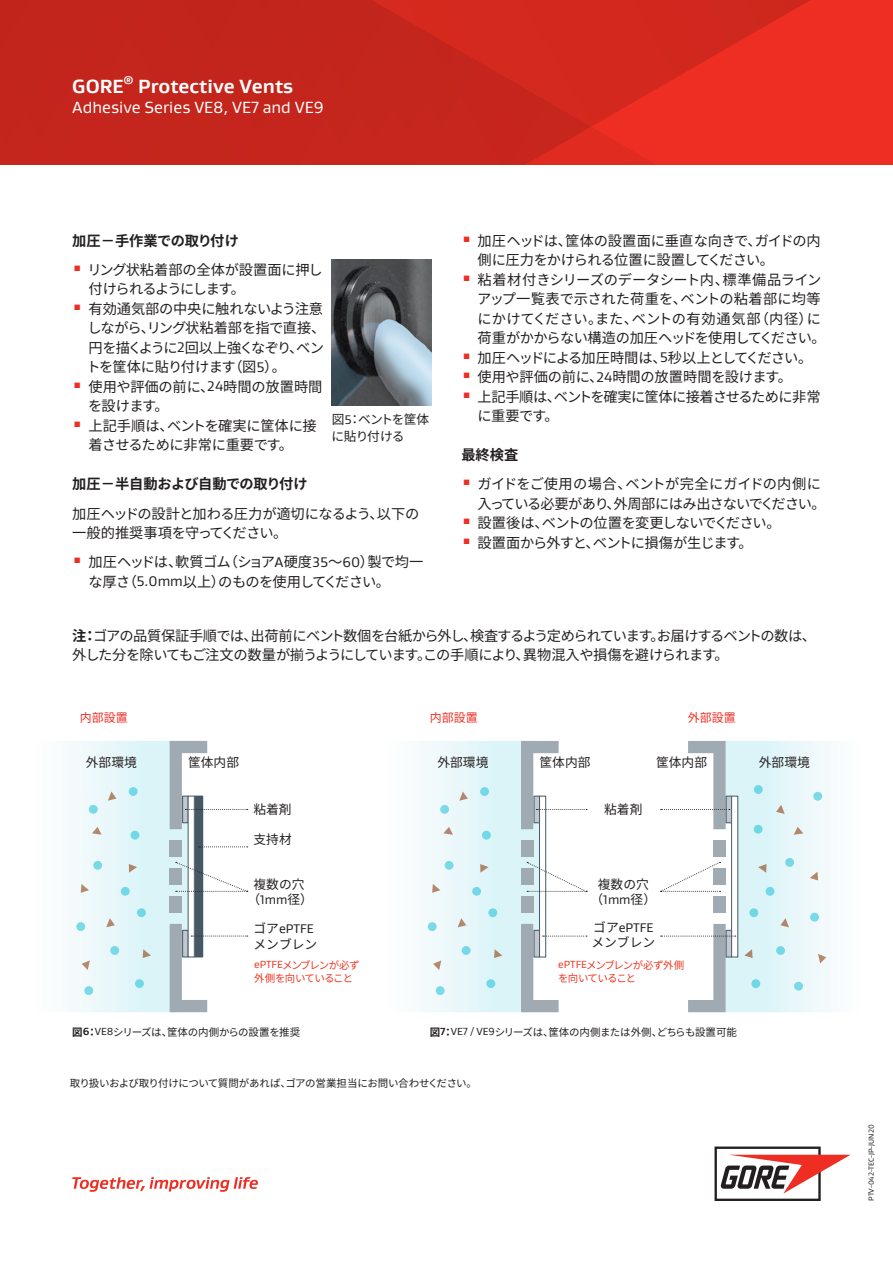
<style>
.page{position:relative;width:893px;height:1263px;background:#fff}
.page>*{position:absolute;margin:0;border:0;box-sizing:border-box;transform-origin:0 0}
.t1{font:700 19.5px "Gore Gustan";color:#fff}
.t2{font:16.5px "Gore Gustan";color:#fff}
.t3{font:14.25px/19.5px "Noto Sans CJ Kjp";letter-spacing:-.03em;color:#231f20}
.t4{font:14.25px/19.5px "Noto Sans CJ Kjp";letter-spacing:-.065em;color:#231f20}
.t5{font:14.25px "Noto Sans CJ Kjp";letter-spacing:-.055em;color:#231f20}
.t6{font:700 14.25px "Noto Sans CJ Kjp";letter-spacing:-.01em;color:#231f20}
.t7{font:14.25px "Noto Sans CJ Kjp";letter-spacing:-.05em;color:#231f20}
.t8{font:12.75px/15.3px "Noto Sans CJ Kjp";color:#231f20;text-align:center}
.t9{font:12.75px/16.5px "Noto Sans CJ Kjp";letter-spacing:-.065em;color:#231f20}
.t10{font:12.75px "Gore Gustan";color:#231f20}
.t11{font:12px "Noto Sans CJ Kjp";color:#ee2e22}
.t12{font:700 11.4px "Gore Gustan";color:#fff}
.t13{font:10.5px "Noto Sans CJ Kjp";letter-spacing:-.03em;color:#231f20}
.t14{font:10.5px/12.8px "Noto Sans CJ Kjp";letter-spacing:-.075em;color:#ef3822}
.t15{font:7.5px "Gore Gustan";color:#231f20}
.s1{font-family:"Gore Gustan"}
.s2{font-weight:700}
.s3{font-family:"Noto Sans CJ Kjp"}
.s4{font-family:"Gore Gustan";font-weight:700}
</style>
<div class="page">
<div style="left:0;top:0;width:893px;height:165px;background:#ee2e22"></div>
<svg style="left:0;top:0;width:810px;height:165px"></svg>
<svg style="left:72px;top:1177px;width:186px;height:15px"></svg>
<svg style="left:714px;top:1146px;width:137px;height:55px"></svg>
<svg style="left:71px;top:741px;width:177px;height:271px"></svg>
<svg style="left:422px;top:741px;width:165px;height:271px"></svg>
<svg style="left:660px;top:741px;width:170px;height:271px"></svg>
<img style="left:332px;top:260px;width:100px;height:145px">
<h1 class="t1" style="left:72px;top:73px;width:53px">GORE</h1>
<p class="t12" style="left:124px;top:72px;width:12px">®</p>
<h1 class="t1" style="left:138px;top:73px;width:157px">Protective Vents</h1>
<p class="t2" style="left:72px;top:97px;width:253px">Adhesive Series VE8, VE7 and VE9</p>
<p class="t6" style="left:72px;top:232px;width:168px">加圧－手作業での取り付け</p>
<p class="t3" style="left:88px;top:260px;width:236px;text-indent:-16px"><sup>▪</sup> リング状粘着部の全体が設置面に押し付けられるようにします。</p>
<p class="t3" style="left:86px;top:299px;width:241px;text-indent:-14px"><sup>▪</sup> 有効通気部の中央に触れないよう注意しながら、リング状粘着部を指で直接、円を描くように<span class="s1">2</span>回以上強くなぞり、ベントを筐体に貼り付けます（図<span class="s1">5</span>）。</p>
<p class="t3" style="left:88px;top:377px;width:236px;text-indent:-16px"><sup>▪</sup> 使用や評価の前に、<span class="s1">24</span>時間の放置時間を設けます。</p>
<p class="t3" style="left:72px;top:416px;width:246px;text-align:center"><sup>▪</sup> 上記手順は、ベントを確実に筐体に接着させるために非常に重要です。</p>
<p class="t6" style="left:72px;top:476px;width:237px">加圧－半自動および自動での取り付け</p>
<p class="t3" style="left:72px;top:504px;width:348px">加圧ヘッドの設計と加わる圧力が適切になるよう、以下の一般的推奨事項を守ってください。</p>
<p class="t3" style="left:89px;top:553px;width:336px;text-indent:-16px"><sup>▪</sup> 加圧ヘッドは、軟質ゴム（ショア<span class="s1">A</span>硬度<span class="s1">35</span>～<span class="s1">60</span>）製で均一な厚さ（<span class="s1">5.0mm</span>以上）のものを使用してください。</p>
<p class="t9" style="left:332px;top:412px;width:99px">図<span class="s1">5</span>：ベントを筐体に貼り付ける</p>
<p class="t3" style="left:478px;top:231px;width:345px;text-indent:-16px"><sup>▪</sup> 加圧ヘッドは、筐体の設置面に垂直な向きで、ガイドの内側に圧力をかけられる位置に設置してください。</p>
<p class="t3" style="left:477px;top:270px;width:350px;text-indent:-16px"><sup>▪</sup> 粘着材付きシリーズのデータシート内、標準備品ラインアップ一覧表で示された荷重を、ベントの粘着部に均等にかけてください。また、ベントの有効通気部（内径）に荷重がかからない構造の加圧ヘッドを使用してください。</p>
<p class="t5" style="left:461px;top:349px;width:352px"><sup>▪</sup> 加圧ヘッドによる加圧時間は、<span class="s1">5</span>秒以上としてください。</p>
<p class="t3" style="left:461px;top:367px;width:332px"><sup>▪</sup> 使用や評価の前に、<span class="s1">24</span>時間の放置時間を設けます。</p>
<p class="t3" style="left:477px;top:387px;width:345px;text-indent:-16px"><sup>▪</sup> 上記手順は、ベントを確実に筐体に接着させるために非常に重要です。</p>
<p class="t6" style="left:461px;top:447px;width:58px">最終検査</p>
<p class="t3" style="left:478px;top:475px;width:350px;text-indent:-16px"><sup>▪</sup> ガイドをご使用の場合、ベントが完全にガイドの内側に入っている必要があり、外周部にはみ出さないでください。</p>
<p class="t7" style="left:461px;top:515px;width:321px"><sup>▪</sup> 設置後は、ベントの位置を変更しないでください。</p>
<p class="t5" style="left:461px;top:535px;width:293px"><sup>▪</sup> 設置面から外すと、ベントに損傷が生じます。</p>
<p class="t4" style="left:72px;top:626px;width:745px"><span class="s2">注：</span>ゴアの品質保証手順では、出荷前にベント数個を台紙から外し、検査するよう定められています。お届けするベントの数は、外した分を除いてもご注文の数量が揃うようにしています。この手順により、異物混入や損傷を避けられます。</p>
<p class="t11" style="left:80px;top:711px;width:49px">内部設置</p>
<p class="t11" style="left:430px;top:711px;width:49px">内部設置</p>
<p class="t11" style="left:688px;top:711px;width:49px">外部設置</p>
<p class="t8" style="left:86px;top:755px;width:52px">外部環境</p>
<p class="t8" style="left:188px;top:755px;width:52px">筐体内部</p>
<p class="t8" style="left:253px;top:802px;width:40px">粘着剤</p>
<p class="t8" style="left:254px;top:832px;width:40px">支持材</p>
<p class="t8" style="left:247px;top:877px;width:67px">複数の穴（<span class="s1">1mm</span>径）</p>
<p class="t10" style="left:254px;top:921px;width:62px"><span class="s3">ゴア</span>ePTFE</p>
<p class="t8" style="left:254px;top:937px;width:65px">メンブレン</p>
<p class="t8" style="left:437px;top:755px;width:52px">外部環境</p>
<p class="t8" style="left:539px;top:755px;width:52px">筐体内部</p>
<p class="t8" style="left:656px;top:755px;width:52px">筐体内部</p>
<p class="t8" style="left:759px;top:755px;width:53px">外部環境</p>
<p class="t8" style="left:604px;top:802px;width:40px">粘着剤</p>
<p class="t8" style="left:591px;top:877px;width:67px">複数の穴（<span class="s1">1mm</span>径）</p>
<p class="t10" style="left:593px;top:919px;width:62px"><span class="s3">ゴア</span>ePTFE</p>
<p class="t8" style="left:591px;top:935px;width:65px">メンブレン</p>
<p class="t14" style="left:254px;top:959px;width:107px"><span class="s1">ePTFE</span>メンブレンが必ず外側を向いていること</p>
<p class="t14" style="left:558px;top:959px;width:128px"><span class="s1">ePTFE</span>メンブレンが必ず外側を向いていること</p>
<p class="t13" style="left:72px;top:1026px;width:229px"><span class="s2">図</span><span class="s4">6</span><span class="s2">：</span><span class="s1">VE8</span>シリーズは、筐体の内側からの設置を推奨</p>
<p class="t13" style="left:430px;top:1026px;width:309px"><span class="s2">図</span><span class="s4">7</span><span class="s2">：</span><span class="s1">VE7 / VE9</span>シリーズは、筐体の内側または外側、どちらも設置可能</p>
<p class="t13" style="left:70px;top:1077px;width:409px">取り扱いおよび取り付けについて質問があれば、ゴアの営業担当にお問い合わせください。</p>
<p class="t15" style="left:866px;top:1201px;width:78px;rotate:-90deg">PTV-042-TEC-JP-JUN20</p>
</div>
